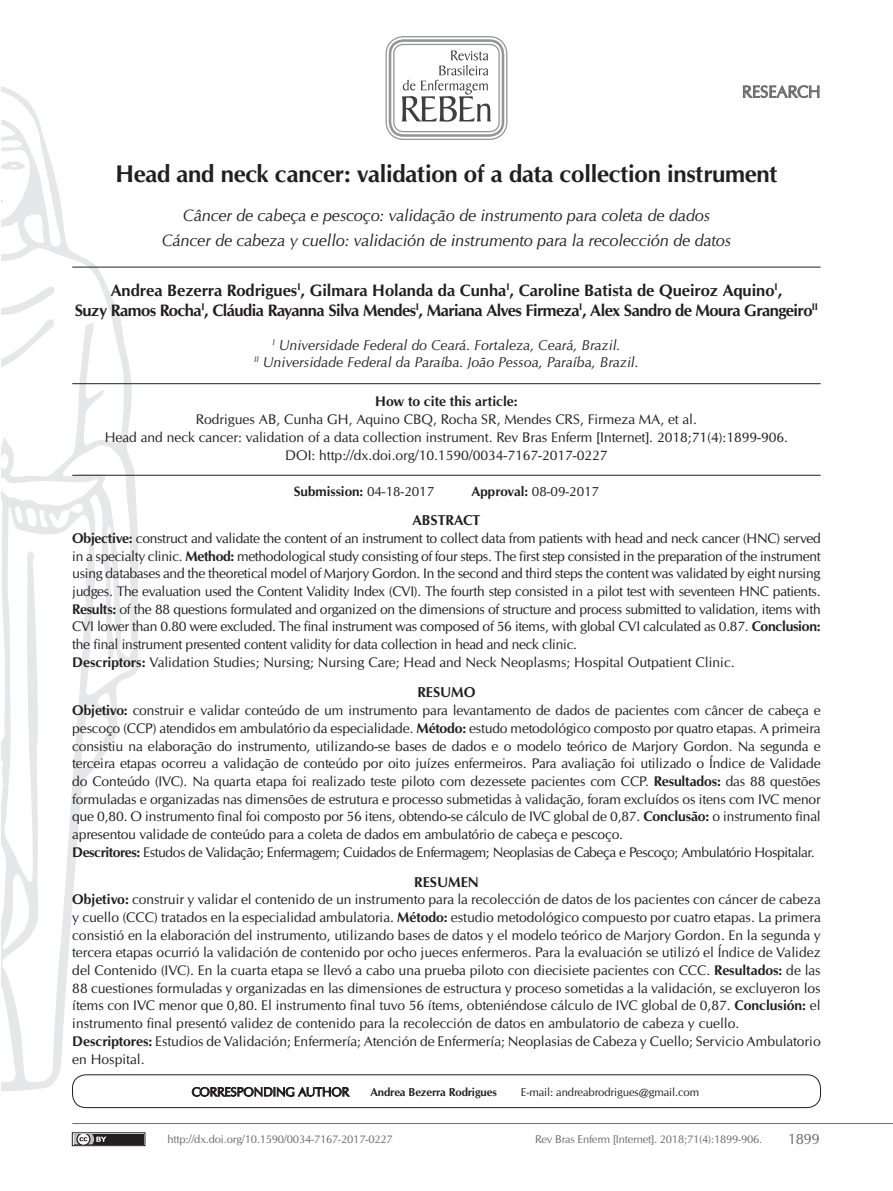
<style>
.page{position:relative;width:893px;height:1191px;background:#fff}
.page>*{position:absolute;margin:0;border:0;box-sizing:border-box;transform-origin:0 0}
.t1{font:700 24px "URW Classico";letter-spacing:-.01em;color:#231f20}
.t2{font:700 16.5px/19.8px "URW Classico";letter-spacing:-.03em;color:#231f20;text-align:center}
.t3{font:italic 16.5px/25.2px "URW Classico";letter-spacing:-.01em;color:#231f20;text-align:center}
.t4{font:16.5px "URW Classico";color:#6c6d70}
.t5{font:15px "URW Classico";color:#6c6d70}
.t6{font:italic 14.25px/17.1px "URW Classico";color:#231f20;text-align:center}
.t7{font:700 14.25px "URW Classico";color:#231f20}
.t8{font:13.95px/17.7px "URW Classico";letter-spacing:-.01em;color:#231f20}
.t9{font:700 13.95px "URW Classico";color:#231f20}
.t10{font:700 13.5px "URW Classico";color:#231f20}
.t11{font:13.5px "URW Classico";color:#231f20}
.t12{font:12.45px "URW Classico";letter-spacing:-.01em;color:#231f20}
.t13{font:11.4px "URW Classico";letter-spacing:-.01em;color:#231f20}
.t14{font:700 11.4px "URW Classico";letter-spacing:-.01em;color:#231f20}
.t15{font:11.25px "URW Classico";letter-spacing:-.015em;color:#6c6d70}
.s1{font-weight:400}
.s2{font-weight:700}
</style>
<div class="page">
<div style="left:385px;top:36px;width:122px;height:104px;border:1px solid #939598;border-radius:17px"></div>
<div style="left:389px;top:39px;width:115px;height:98px;border:3px solid #939598;border-radius:14px"></div>
<div style="left:393px;top:44px;width:107px;height:88px;border:1px solid #939598;border-radius:10px"></div>
<svg style="left:402px;top:51px;width:89px;height:71px"></svg>
<hr style="left:72px;top:1123px;width:821px;height:1px;background:#6c6d70">
<svg style="left:1px;top:86px;width:137px;height:1005px"></svg>
<div style="left:72px;top:1132px;width:73px;height:14px;border:1px solid #231f20"></div>
<div style="left:74px;top:1134px;width:70px;height:10px;background:#231f20"></div>
<svg style="left:74px;top:1134px;width:32px;height:10px"></svg>
<hr style="left:72px;top:267px;width:749px;height:1px;background:#231f20">
<hr style="left:72px;top:383px;width:749px;height:1px;background:#231f20">
<hr style="left:72px;top:475px;width:749px;height:1px;background:#231f20">
<svg style="left:743px;top:86px;width:76px;height:12px"></svg>
<div style="left:72px;top:1074px;width:749px;height:33px;border:1px solid #231f20;border-radius:14px"></div>
<svg style="left:192px;top:1087px;width:157px;height:9px"></svg>
<p class="t4" style="left:742px;top:82px;width:80px">RESEARCH</p>
<h1 class="t1" style="left:115px;top:159px;width:664px">Head and neck cancer: validation of a data collection instrument</h1>
<p class="t3" style="left:162px;top:203px;width:571px">Câncer de cabeça e pescoço: validação de instrumento para coleta de dados<br>Cáncer de cabeza y cuello: validación de instrumento para la recolección de datos</p>
<p class="t2" style="left:75px;top:280px;width:745px">Andrea Bezerra Rodrigues<sup>I</sup>, Gilmara Holanda da Cunha<sup>I</sup>, Caroline Batista de Queiroz Aquino<sup>I</sup>,<br>Suzy Ramos Rocha<sup>I</sup>, Cláudia Rayanna Silva Mendes<sup>I</sup>, Mariana Alves Firmeza<sup>I</sup>, Alex Sandro de Moura Grangeiro<sup>II</sup></p>
<p class="t6" style="left:254px;top:337px;width:386px"><sup>I</sup> Universidade Federal do Ceará. Fortaleza, Ceará, Brazil.<br><sup>II</sup> Universidade Federal da Paraíba. João Pessoa, Paraíba, Brazil.</p>
<p class="t9" style="left:375px;top:393px;width:144px">How to cite this article:</p>
<p class="t8" style="left:105px;top:410px;width:685px;text-align:center">Rodrigues AB, Cunha GH, Aquino CBQ, Rocha SR, Mendes CRS, Firmeza MA, et al.<br>Head and neck cancer: validation of a data collection instrument. Rev Bras Enferm [Internet]. 2018;71(4):1899-906.<br>DOI: http://dx.doi.org/10.1590/0034-7167-2017-0227</p>
<p class="t10" style="left:294px;top:483px;width:142px">Submission: <span class="s1">04-18-2017</span></p>
<p class="t11" style="left:471px;top:484px;width:129px"><span class="s2">Approval:</span> 08-09-2017</p>
<p class="t7" style="left:412px;top:511px;width:69px">ABSTRACT</p>
<p class="t8" style="left:72px;top:529px;width:750px"><span class="s2">Objective:</span> construct and validate the content of an instrument to collect data from patients with head and neck cancer (HNC) served in a specialty clinic. <span class="s2">Method:</span> methodological study consisting of four steps. The first step consisted in the preparation of the instrument using databases and the theoretical model of Marjory Gordon. In the second and third steps the content was validated by eight nursing judges. The evaluation used the Content Validity Index (CVI). The fourth step consisted in a pilot test with seventeen HNC patients.<br><span class="s2">Results:</span> of the 88 questions formulated and organized on the dimensions of structure and process submitted to validation, items with CVI lower than 0.80 were excluded. The final instrument was composed of 56 items, with global CVI calculated as 0.87. <span class="s2">Conclusion: </span>the final instrument presented content validity for data collection in head and neck clinic.<br><span class="s2">Descriptors:</span> Validation Studies; Nursing; Nursing Care; Head and Neck Neoplasms; Hospital Outpatient Clinic.</p>
<p class="t7" style="left:417px;top:684px;width:60px">RESUMO</p>
<p class="t8" style="left:72px;top:701px;width:750px"><span class="s2">Objetivo:</span> construir e validar conteúdo de um instrumento para levantamento de dados de pacientes com câncer de cabeça e pescoço (CCP) atendidos em ambulatório da especialidade. <span class="s2">Método:</span> estudo metodológico composto por quatro etapas. A primeira consistiu na elaboração do instrumento, utilizando-se bases de dados e o modelo teórico de Marjory Gordon. Na segunda e terceira etapas ocorreu a validação de conteúdo por oito juízes enfermeiros. Para avaliação foi utilizado o Índice de Validade do Conteúdo (IVC). Na quarta etapa foi realizado teste piloto com dezessete pacientes com CCP. <span class="s2">Resultados:</span> das 88 questões formuladas e organizadas nas dimensões de estrutura e processo submetidas à validação, foram excluídos os itens com IVC menor que 0,80. O instrumento final foi composto por 56 itens, obtendo-se cálculo de IVC global de 0,87. <span class="s2">Conclusão:</span> o instrumento final apresentou validade de conteúdo para a coleta de dados em ambulatório de cabeça e pescoço.<br><span class="s2">Descritores:</span> Estudos de Validação; Enfermagem; Cuidados de Enfermagem; Neoplasias de Cabeça e Pescoço; Ambulatório Hospitalar.</p>
<p class="t7" style="left:414px;top:873px;width:66px">RESUMEN</p>
<p class="t8" style="left:72px;top:890px;width:750px"><span class="s2">Objetivo:</span> construir y validar el contenido de un instrumento para la recolección de datos de los pacientes con cáncer de cabeza y cuello (CCC) tratados en la especialidad ambulatoria. <span class="s2">Método:</span> estudio metodológico compuesto por cuatro etapas. La primera consistió en la elaboración del instrumento, utilizando bases de datos y el modelo teórico de Marjory Gordon. En la segunda y tercera etapas ocurrió la validación de contenido por ocho jueces enfermeros. Para la evaluación se utilizó el Índice de Validez del Contenido (IVC). En la cuarta etapa se llevó a cabo una prueba piloto con diecisiete pacientes con CCC. <span class="s2">Resultados:</span> de las 88 cuestiones formuladas y organizadas en las dimensiones de estructura y proceso sometidas a la validación, se excluyeron los ítems con IVC menor que 0,80. El instrumento final tuvo 56 ítems, obteniéndose cálculo de IVC global de 0,87. <span class="s2">Conclusión:</span> el instrumento final presentó validez de contenido para la recolección de datos en ambulatorio de cabeza y cuello.<br><span class="s2">Descriptores:</span> Estudios de Validación; Enfermería; Atención de Enfermería; Neoplasias de Cabeza y Cuello; Servicio Ambulatorio en Hospital.</p>
<p class="t12" style="left:192px;top:1084px;width:159px">CORRESPONDING AUTHOR</p>
<p class="t14" style="left:370px;top:1085px;width:128px">Andrea Bezerra Rodrigues</p>
<p class="t13" style="left:521px;top:1085px;width:180px">E-mail: andreabrodrigues@gmail.com</p>
<p class="t15" style="left:168px;top:1133px;width:227px">http://dx.doi.org/10.1590/0034-7167-2017-0227</p>
<p class="t15" style="left:535px;top:1133px;width:229px">Rev Bras Enferm [Internet]. 2018;71(4):1899-906.</p>
<p class="t5" style="left:788px;top:1130px;width:33px">1899</p>
</div>
